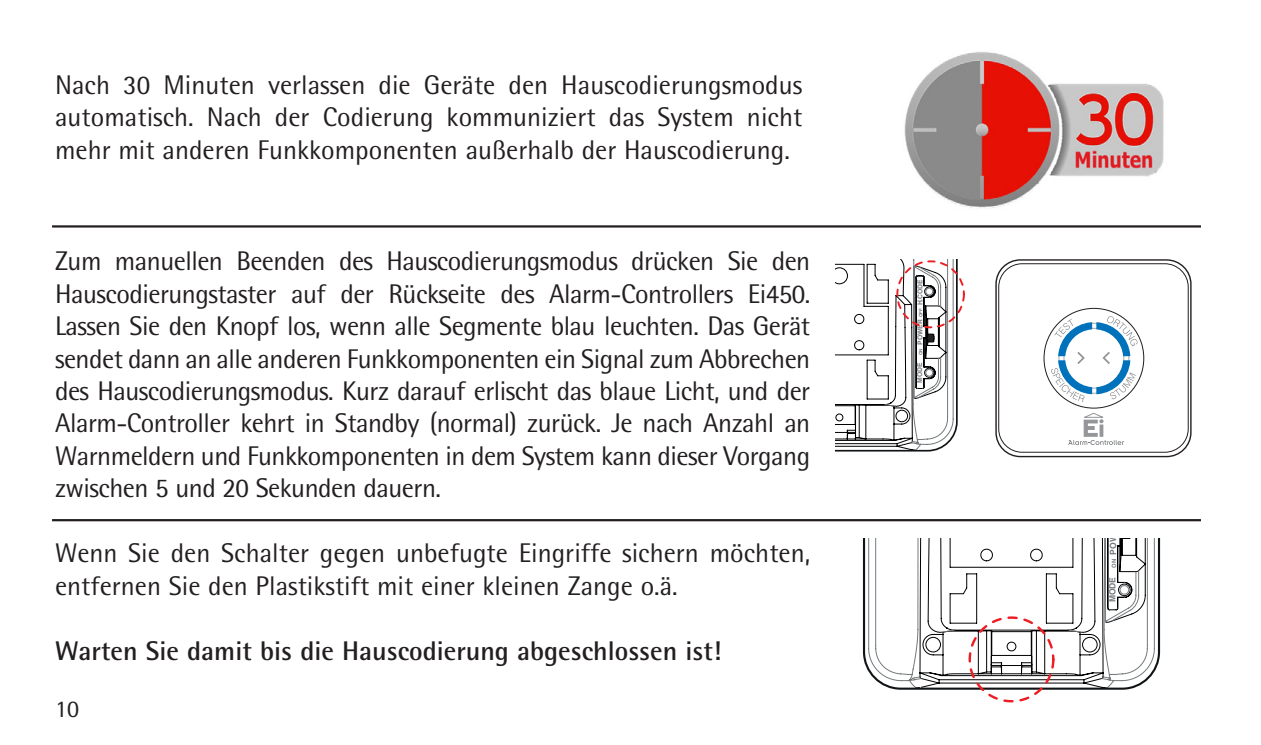
<style>
.page{position:relative;width:1261px;height:745px;background:#fff}
.page>*{position:absolute;margin:0;border:0;box-sizing:border-box;transform-origin:0 0}
.t1{font:27px/32.4px "Rotis Semi Sans";color:#231f20;text-align:justify}
.t2{font:700 27px "Rotis Semi Sans";color:#231f20}
.t3{font:24px "Rotis Semi Sans";color:#231f20}
.t4{font:700 8.4px "Helvetica";color:#75797b}
.t5{font:700 6.9px "Helvetica";color:#75797b}
.t6{font:700 5.7px "Helvetica";color:#75797b}
.t7{font:700 4.5px "Helvetica";color:#75797b}
</style>
<div class="page">
<img style="left:904px;top:52px;width:260px;height:156px">
<svg style="left:863px;top:538px;width:296px;height:151px"></svg>
<div style="left:968px;top:616px;width:86px;height:86px;border:2px dashed #ee1d23;border-radius:50%"></div>
<div style="left:995px;top:259px;width:196px;height:198px;border:1px solid #231f20;border-radius:24px"></div>
<div style="left:998px;top:263px;width:190px;height:189px;border:1px solid #231f20;border-radius:23px"></div>
<svg style="left:1068px;top:412px;width:55px;height:32px"></svg>
<svg style="left:1050px;top:316px;width:87px;height:86px"></svg>
<svg style="left:835px;top:259px;width:122px;height:192px"></svg>
<div style="left:896px;top:260px;width:68px;height:68px;border:2px dashed #ee1d23;border-radius:50%"></div>
<hr style="left:52px;top:225px;width:1148px;height:2px;background:#231f20">
<hr style="left:52px;top:518px;width:1148px;height:3px;background:#231f20">
<p class="t1" style="left:55px;top:68px;width:748px">Nach 30 Minuten verlassen die Geräte den Hauscodierungsmodus automatisch. Nach der Codierung kommuniziert das System nicht mehr mit anderen Funkkomponenten außerhalb der Hauscodierung.</p>
<p class="t1" style="left:55px;top:244px;width:756px">Zum manuellen Beenden des Hauscodierungsmodus drücken Sie den Hauscodierungstaster auf der Rückseite des Alarm-Controllers Ei450.<br>Lassen Sie den Knopf los, wenn alle Segmente blau leuchten. Das Gerät sendet dann an alle anderen Funkkomponenten ein Signal zum Abbrechen des Hauscodierungsmodus. Kurz darauf erlischt das blaue Licht, und der Alarm-Controller kehrt in Standby (normal) zurück. Je nach Anzahl an Warnmeldern und Funkkomponenten in dem System kann dieser Vorgang zwischen 5 und 20 Sekunden dauern.</p>
<p class="t1" style="left:55px;top:536px;width:756px">Wenn Sie den Schalter gegen unbefugte Eingriffe sichern möchten, entfernen Sie den Plastikstift mit einer kleinen Zange o.ä.</p>
<p class="t2" style="left:55px;top:633px;width:667px">Warten Sie damit bis die Hauscodierung abgeschlossen ist!</p>
<p class="t3" style="left:55px;top:693px;width:26px">10</p>
<p class="t5" style="left:914px;top:305px;width:28px;rotate:-90deg">H.CODE</p>
<p class="t7" style="left:917px;top:317px;width:11px;rotate:-90deg">OFF</p>
<p class="t7" style="left:917px;top:355px;width:8px;rotate:-90deg">ON</p>
<p class="t5" style="left:914px;top:344px;width:27px;rotate:-90deg">POWER</p>
<p class="t5" style="left:914px;top:382px;width:22px;rotate:-90deg">MODE</p>
<p class="t4" style="left:1105px;top:554px;width:22px;rotate:-90deg">POW</p>
<p class="t6" style="left:1109px;top:567px;width:10px;rotate:-90deg">ON</p>
<p class="t4" style="left:1105px;top:602px;width:27px;rotate:-90deg">MODE</p>
</div>
